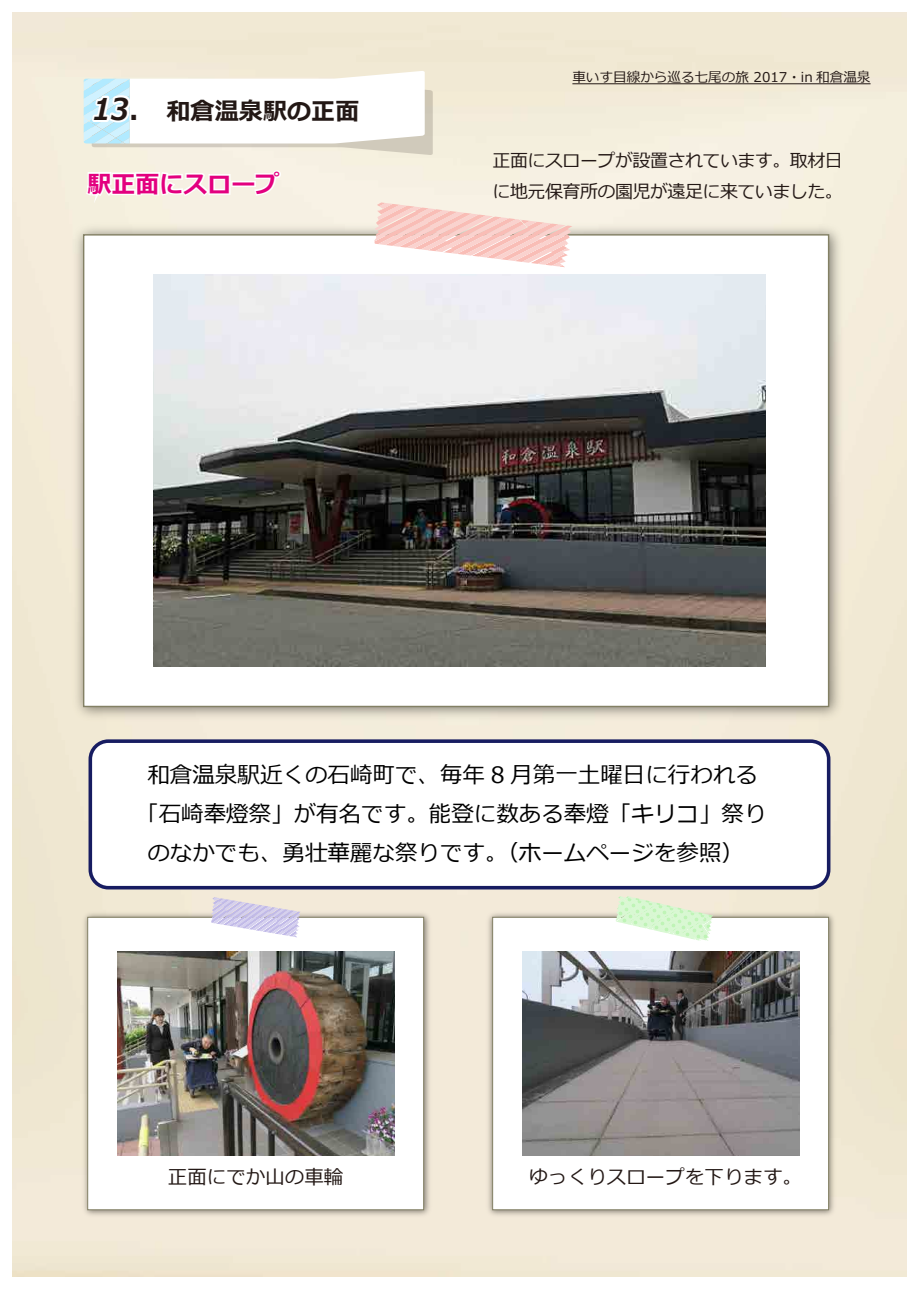
<style>
.page{position:relative;width:919px;height:1289px;background:#fff}
.page>*{position:absolute;margin:0;border:0;box-sizing:border-box;transform-origin:0 0}
.t1{font:italic 700 24px "Meiryo";letter-spacing:.005em;color:#231815}
.t2{font:700 24px "Meiryo";color:#e3007f}
.t3{font:22.5px/39px "Meiryo";color:#000;text-align:center}
.t4{font:19.5px "Meiryo";color:#231815}
.t5{font:18px/30px "Meiryo";letter-spacing:-.03em;color:#231815}
.t6{font:13.5px "Meiryo";color:#231815}
.s1{font-size:30px}
</style>
<div class="page">
<img style="left:13px;top:13px;width:893px;height:1263px">
<div style="left:90px;top:741px;width:738px;height:146px;background:#fff;border-radius:18px"></div>
<div style="left:88px;top:739px;width:742px;height:150px;border:4px solid #171c61;border-radius:18px"></div>
<img style="left:79px;top:908px;width:355px;height:312px">
<div style="left:87px;top:916px;width:337px;height:294px;background:#fff;border:1px solid #838064"></div>
<svg style="left:211px;top:897px;width:89px;height:40px"></svg>
<img style="left:67px;top:218px;width:780px;height:507px">
<div style="left:83px;top:234px;width:746px;height:473px;background:#fff;border:1px solid #838064"></div>
<svg style="left:374px;top:202px;width:198px;height:65px"></svg>
<img style="left:484px;top:908px;width:354px;height:312px">
<div style="left:492px;top:916px;width:336px;height:294px;background:#fff;border:1px solid #838064"></div>
<img style="left:154px;top:275px;width:611px;height:391px">
<img style="left:522px;top:951px;width:277px;height:204px">
<img style="left:117px;top:951px;width:277px;height:204px">
<svg style="left:84px;top:71px;width:349px;height:84px"></svg>
<div style="left:129px;top:112px;width:9px;height:10px;border:4px solid #fff"></div>
<svg style="left:84px;top:170px;width:148px;height:44px"></svg>
<svg style="left:252px;top:168px;width:31px;height:29px"></svg>
<svg style="left:615px;top:896px;width:98px;height:44px"></svg>
<hr style="left:572px;top:83px;width:298px;height:1px;background:#231815">
<p class="t1" style="left:93px;top:95px;width:268px"><span class="s1">13．</span>　和倉温泉駅の正面</p>
<p class="t2" style="left:87px;top:167px;width:193px">駅正面にスロープ</p>
<p class="t6" style="left:572px;top:68px;width:299px">車いす目線から巡る七尾の旅 2017・in 和倉温泉</p>
<p class="t5" style="left:492px;top:147px;width:352px">正面にスロープが設置されています。取材日に地元保育所の園児が遠足に来ていました。</p>
<p class="t3" style="left:136px;top:756px;width:632px">和倉温泉駅近くの石崎町で、毎年 8 月第一土曜日に行われる「石崎奉燈祭」が有名です。能登に数ある奉燈「キリコ」祭りのなかでも、勇壮華麗な祭りです。（ホームページを参照）</p>
<p class="t4" style="left:168px;top:1163px;width:177px">正面にでか山の車輪</p>
<p class="t4" style="left:529px;top:1163px;width:274px">ゆっくりスロープを下ります。</p>
</div>
